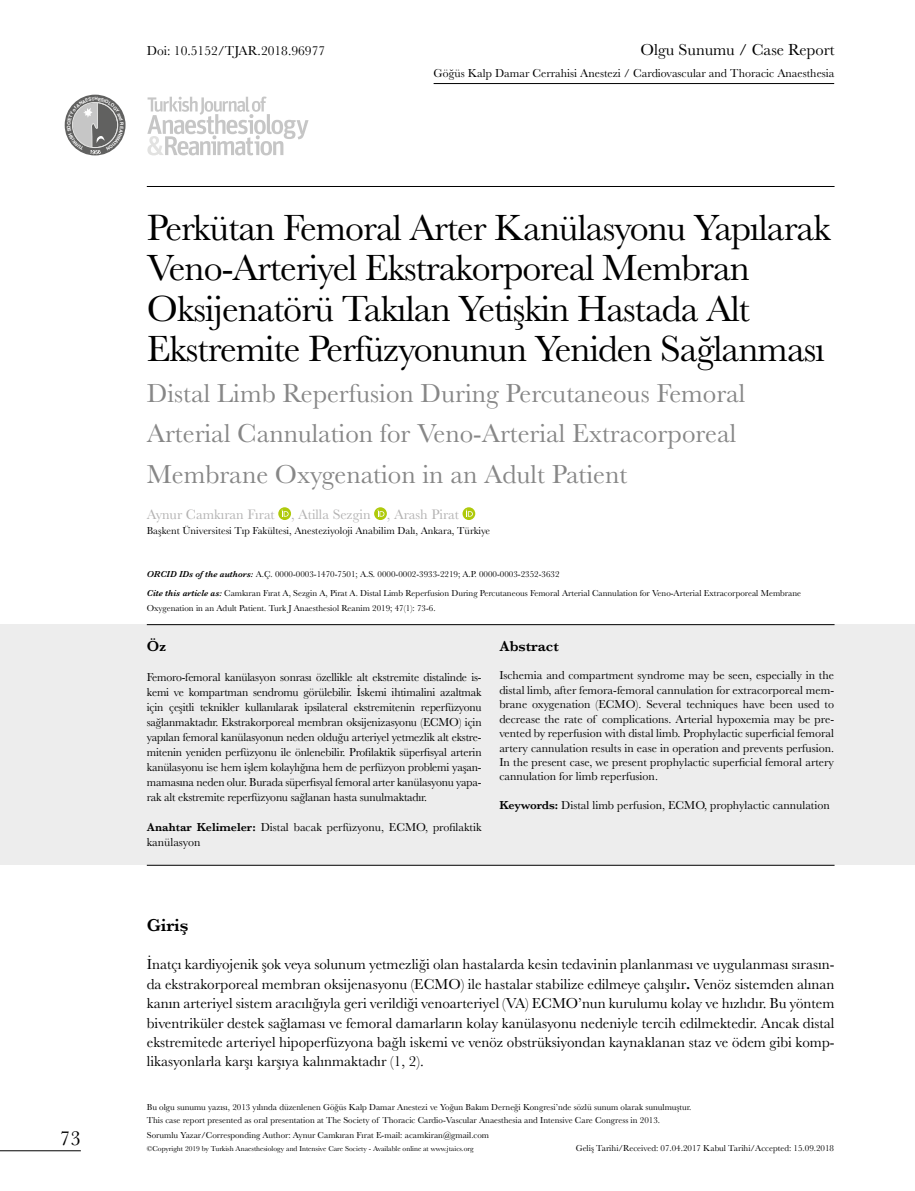
<style>
.page{position:relative;width:915px;height:1191px;background:#fff}
.page>*{position:absolute;margin:0;border:0;box-sizing:border-box;transform-origin:0 0}
.t1{font:37.8px/40.5px "Baskerville";letter-spacing:-.025em;color:#000}
.t2{font:27px/40.5px "Baskerville";color:#878787}
.t3{font:21px "Baskerville";color:#000}
.t4{font:600 18px "Baskerville";color:#000}
.t5{font:16.5px "Baskerville";color:#000}
.t6{font:15px/19.4px "Baskerville";color:#000;text-align:justify}
.t7{font:600 15px "Baskerville";color:#000}
.t8{font:14.25px "Baskerville";color:#b3b2b2}
.t9{font:13.5px "Baskerville";color:#000}
.t10{font:12px/15px "Baskerville";color:#000;text-align:justify}
.t11{font:10.5px "Baskerville";color:#000}
.t12{font:9px/15px "Baskerville";color:#000}
.t13{font:7.5px "Baskerville";color:#000}
.s1{font-weight:600;font-style:italic}
.s2{font-weight:600}
</style>
<div class="page">
<svg style="left:147px;top:97px;width:161px;height:58px"></svg>
<svg style="left:278px;top:507px;width:13px;height:13px"></svg>
<svg style="left:281px;top:509px;width:7px;height:7px"></svg>
<svg style="left:374px;top:507px;width:13px;height:13px"></svg>
<svg style="left:377px;top:509px;width:7px;height:7px"></svg>
<svg style="left:462px;top:507px;width:13px;height:13px"></svg>
<svg style="left:465px;top:509px;width:7px;height:7px"></svg>
<hr style="left:147px;top:186px;width:687px;height:1px;background:#000">
<hr style="left:0;top:1150px;width:81px;height:1px;background:#000">
<hr style="left:433px;top:83px;width:400px;height:1px;background:#000">
<div style="left:0;top:624px;width:914px;height:241px;background:#ededed"></div>
<hr style="left:147px;top:624px;width:687px;height:1px;background:#000">
<hr style="left:147px;top:865px;width:687px;height:1px;background:#000">
<svg style="left:65px;top:97px;width:58px;height:57px"></svg>
<h3 class="t3" style="left:60px;top:1124px;width:22px">73</h3>
<p class="t9" style="left:147px;top:42px;width:180px">Doi: 10.5152/TJAR.2018.96977</p>
<h3 class="t5" style="left:640px;top:39px;width:195px">Olgu Sunumu / Case Report</h3>
<p class="t10" style="left:433px;top:65px;width:402px">Göğüs Kalp Damar Cerrahisi Anestezi / Cardiovascular and Thoracic Anaesthesia</p>
<h1 class="t1" style="left:147px;top:208px;width:685px">Perkütan Femoral Arter Kanülasyonu Yapılarak Veno-Arteriyel Ekstrakorporeal Membran Oksijenatörü Takılan Yetişkin Hastada Alt Ekstremite Perfüzyonunun Yeniden Sağlanması</h1>
<h2 class="t2" style="left:147px;top:373px;width:600px">Distal Limb Reperfusion During Percutaneous Femoral<br>Arterial Cannulation for Veno-Arterial Extracorporeal<br>Membrane Oxygenation in an Adult Patient</h2>
<p class="t8" style="left:147px;top:505px;width:313px">Aynur Camkıran Fırat , Atilla Sezgin , Arash Pirat</p>
<p class="t11" style="left:147px;top:524px;width:345px">Başkent Üniversitesi Tıp Fakültesi, Anesteziyoloji Anabilim Dalı, Ankara, Türkiye</p>
<p class="t12" style="left:147px;top:566px;width:414px"><span class="s1">ORCID IDs of the authors:</span> A.Ç. 0000-0003-1470-7501; A.S. 0000-0002-3933-2219; A.P. 0000-0003-2352-3632</p>
<p class="t12" style="left:147px;top:585px;width:655px"><span class="s1">Cite this article as:</span> Camkıran Fırat A, Sezgin A, Pirat A. Distal Limb Reperfusion During Percutaneous Femoral Arterial Cannulation for Veno-Arterial Extracorporeal Membrane<br>Oxygenation in an Adult Patient. Turk J Anaesthesiol Reanim 2019; 47(1): 73-6.</p>
<p class="t7" style="left:147px;top:635px;width:21px">Öz</p>
<p class="t10" style="left:147px;top:669px;width:336px">Femoro-femoral kanülasyon sonrası özellikle alt ekstremite distalinde is&shy;kemi ve kompartman sendromu görülebilir. İskemi ihtimalini azaltmak için çeşitli teknikler kullanılarak ipsilateral ekstremitenin reperfüzyonu sağlanmaktadır. Ekstrakorporeal membran oksijenizasyonu (ECMO) için yapılan femoral kanülasyonun neden olduğu arteriyel yetmezlik alt ekstre&shy;mitenin yeniden perfüzyonu ile önlenebilir. Profilaktik süperfisyal arterin kanülasyonu ise hem işlem kolaylığına hem de perfüzyon problemi yaşan&shy;mamasına neden olur. Burada süperfisyal femoral arter kanülasyonu yapa&shy;rak alt ekstremite reperfüzyonu sağlanan hasta sunulmaktadır.</p>
<p class="t10" style="left:147px;top:819px;width:336px"><span class="s2">Anahtar Kelimeler:</span> Distal bacak perfüzyonu, ECMO, profilaktik kanülasyon</p>
<p class="t7" style="left:499px;top:635px;width:61px">Abstract</p>
<p class="t10" style="left:499px;top:668px;width:336px;line-height:14.4px">Ischemia and compartment syndrome may be seen, especially in the distal limb, after femora-femoral cannulation for extracorporeal mem&shy;brane oxygenation (ECMO). Several techniques have been used to decrease the rate of complications. Arterial hypoxemia may be pre&shy;vented by reperfusion with distal limb. Prophylactic superficial femoral artery cannulation results in ease in operation and prevents perfusion.<br>In the present case, we present prophylactic superficial femoral artery cannulation for limb reperfusion.</p>
<p class="t10" style="left:499px;top:798px;width:332px"><span class="s2">Keywords:</span> Distal limb perfusion, ECMO, prophylactic cannulation</p>
<h3 class="t4" style="left:147px;top:912px;width:43px">Giriş</h3>
<p class="t6" style="left:147px;top:955px;width:689px">İnatçı kardiyojenik şok veya solunum yetmezliği olan hastalarda kesin tedavinin planlanması ve uygulanması sırasın&shy;da ekstrakorporeal membran oksijenasyonu (ECMO) ile hastalar stabilize edilmeye çalışılır<span class="s2">.</span> Venöz sistemden alınan kanın arteriyel sistem aracılığıyla geri verildiği venoarteriyel (VA) ECMO’nun kurulumu kolay ve hızlıdır. Bu yöntem biventriküler destek sağlaması ve femoral damarların kolay kanülasyonu nedeniyle tercih edilmektedir. Ancak distal ekstremitede arteriyel hipoperfüzyona bağlı iskemi ve venöz obstrüksiyondan kaynaklanan staz ve ödem gibi komp&shy;likasyonlarla karşı karşıya kalınmaktadır (1, 2).</p>
<p class="t12" style="left:147px;top:1100px;width:546px;line-height:12.9px">Bu olgu sunumu yazısı, 2013 yılında düzenlenen Göğüs Kalp Damar Anestezi ve Yoğun Bakım Derneği Kongresi’nde sözlü sunum olarak sunulmuştur.<br>This case report presented as oral presentation at The Society of Thoracic Cardio-Vascular Anaesthesia and Intensive Care Congress in 2013.</p>
<p class="t12" style="left:575px;top:1140px;width:260px">Geliş Tarihi/Received: 07.04.2017 Kabul Tarihi/Accepted: 15.09.2018</p>
<p class="t12" style="left:147px;top:1127px;width:344px">Sorumlu Yazar/Corresponding Author: Aynur Camkıran Fırat E-mail: acamkiran@gmail.com</p>
<p class="t13" style="left:147px;top:1143px;width:328px">©Copyright 2019 by Turkish Anaesthesiology and Intensive Care Society - Available online at www.jtaics.org</p>
</div>
